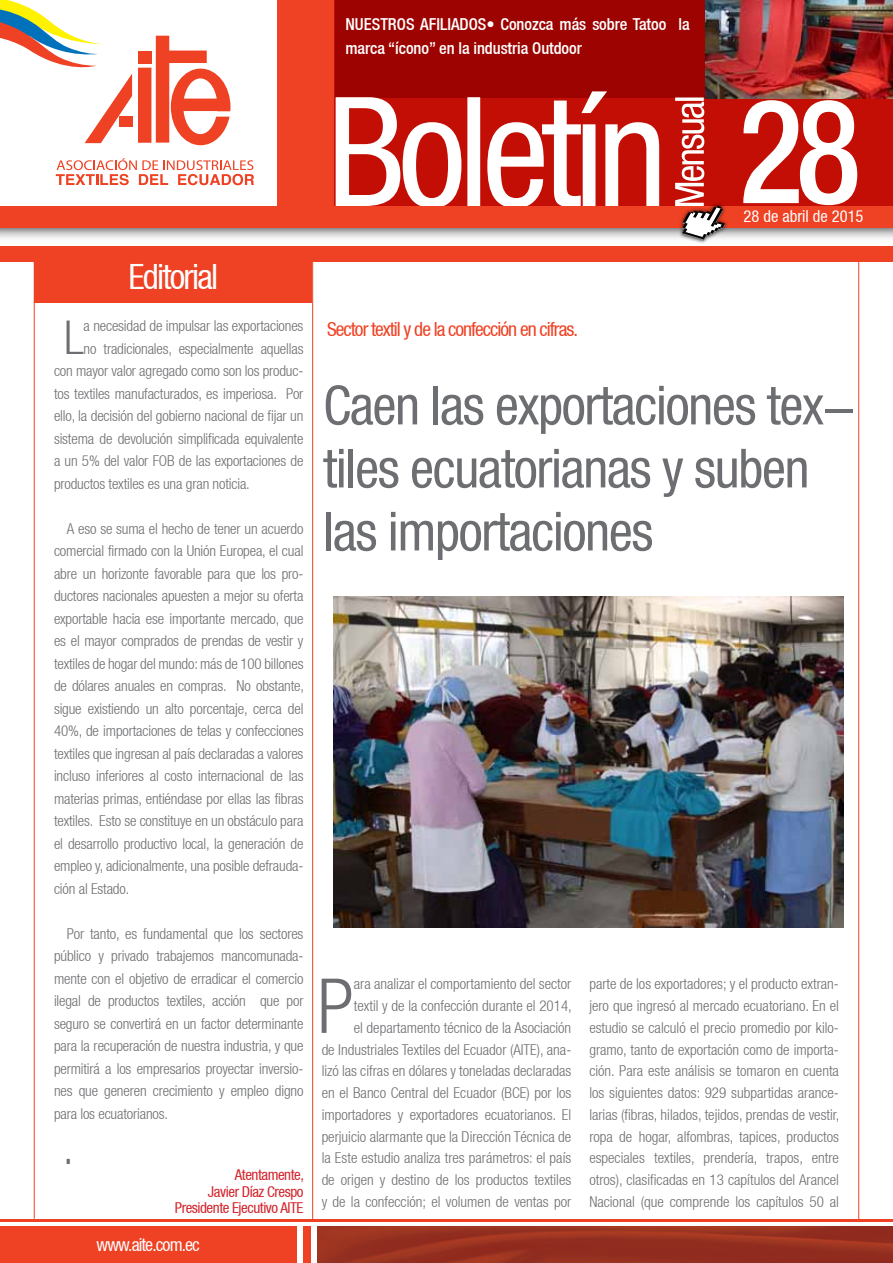
<style>
.page{position:relative;width:893px;height:1263px;background:#fff}
.page>*{position:absolute;margin:0;border:0;box-sizing:border-box;transform-origin:0 0}
.t1{font:500 condensed 145.35px "Helvetica Neue LT";color:#fff;scale:.92 1}
.t2{font:300 condensed 75.9px "Helvetica Neue LT";color:#6d6e71}
.t3{font:condensed 54px/63px "Helvetica Neue LT";letter-spacing:-.025em;color:#6d6e71}
.t4{font:300 condensed 46.5px "Helvetica Neue LT";color:#6d6e71}
.t5{font:condensed 34.8px "Helvetica Neue LT";letter-spacing:-.05em;color:#fff}
.t6{font:condensed 19.5px "Helvetica Neue LT";letter-spacing:-.05em;color:#ef4123}
.t7{font:condensed 18px "Helvetica Neue LT";letter-spacing:-.05em;color:#fff}
.t8{font:500 condensed 16.5px/24px "Helvetica Neue LT";letter-spacing:-.005em;color:#fff}
.t9{font:condensed 16.5px "Helvetica Neue LT";color:#fff}
.t10{font:300 condensed 15px/22.5px "Helvetica Neue LT";color:#6d6e71;text-align:justify}
.t11{font:condensed 15px/16.5px "Helvetica Neue LT";letter-spacing:-.03em;color:#d2232a;text-align:right}
</style>
<div class="page">
<svg style="left:0;top:227px;width:893px;height:11px;background:#c8b9b6"></svg>
<div style="left:278px;top:0;width:615px;height:217px;background:#ef4123"></div>
<div style="left:334px;top:0;width:559px;height:208px;background:#c20e04"></div>
<div style="left:336px;top:0;width:557px;height:98px;background:#9d0300"></div>
<div style="left:0;top:247px;width:893px;height:15px;background:#ef4123"></div>
<div style="left:34px;top:254px;width:278px;height:48px;background:#ef4123"></div>
<hr style="left:0;top:1219px;width:893px;height:2px;background:#ef4123">
<div style="left:0;top:1227px;width:297px;height:36px;background:#ef4123"></div>
<div style="left:304px;top:1227px;width:7px;height:36px;background:#ef4123"></div>
<img style="left:318px;top:1227px;width:575px;height:36px">
<hr style="left:34px;top:257px;width:1px;height:962px;background:#ef4123">
<hr style="left:858px;top:257px;width:1px;height:963px;background:#ef4123">
<hr style="left:312px;top:257px;width:1px;height:964px;background:#ef4123">
<div style="left:138px;top:51px;width:13px;height:13px;background:#ef4123"></div>
<div style="left:138px;top:68px;width:13px;height:75px;background:#ef4123"></div>
<svg style="left:156px;top:36px;width:74px;height:109px"></svg>
<div style="left:120px;top:116px;width:13px;height:11px;background:#ef4123"></div>
<svg style="left:56px;top:158px;width:198px;height:27px"></svg>
<svg style="left:0;top:0;width:132px;height:143px"></svg>
<svg style="left:336px;top:91px;width:323px;height:115px"></svg>
<div style="left:0;top:206px;width:893px;height:21px;background:#ef4123"></div>
<div style="left:678px;top:202px;width:51px;height:42px;background:#000;opacity:.75"></div>
<svg style="left:675px;top:98px;width:50px;height:143px"></svg>
<img style="left:705px;top:0;width:188px;height:98px">
<img style="left:333px;top:597px;width:510px;height:330px">
<p class="t8" style="left:345px;top:12px;width:346px">NUESTROS AFILIADOS• Conozca más sobre Tatoo la marca “ícono” en la industria Outdoor</p>
<h3 class="t5" style="left:128px;top:256px;width:91px">Editorial</h3>
<h3 class="t4" style="left:64px;top:311px;width:21px">L</h3>
<p class="t10" style="left:84px;top:315px;width:221px">a necesidad de impulsar las exportaciones</p>
<p class="t10" style="left:84px;top:337px;width:221px">no tradicionales, especialmente aquellas</p>
<p class="t10" style="left:54px;top:360px;width:251px">con mayor valor agregado como son los produc-</p>
<p class="t10" style="left:54px;top:382px;width:251px">tos textiles manufacturados, es imperiosa. Por</p>
<p class="t10" style="left:54px;top:405px;width:251px">ello, la decisión del gobierno nacional de fijar un</p>
<p class="t10" style="left:54px;top:427px;width:251px">sistema de devolución simplificada equivalente</p>
<p class="t10" style="left:54px;top:450px;width:251px">a un 5% del valor FOB de las exportaciones de</p>
<p class="t10" style="left:54px;top:472px;width:197px">productos textiles es una gran noticia.</p>
<p class="t10" style="left:54px;top:517px;width:252px;text-indent:13px">A eso se suma el hecho de tener un acuerdo comercial firmado con la Unión Europea, el cual abre un horizonte favorable para que los pro&shy;ductores nacionales apuesten a mejor su oferta exportable hacia ese importante mercado, que es el mayor comprados de prendas de vestir y textiles de hogar del mundo: más de 100 billones de dólares anuales en compras. No obstante, sigue existiendo un alto porcentaje, cerca del 40%, de importaciones de telas y confecciones textiles que ingresan al país declaradas a valores incluso inferiores al costo internacional de las materias primas, entiéndase por ellas las fibras textiles. Esto se constituye en un obstáculo para el desarrollo productivo local, la generación de empleo y, adicionalmente, una posible defrauda&shy;ción al Estado.</p>
<p class="t10" style="left:54px;top:922px;width:251px;text-indent:13px">Por tanto, es fundamental que los sectores público y privado trabajemos mancomunada&shy;mente con el objetivo de erradicar el comercio ilegal de productos textiles, acción que por seguro se convertirá en un factor determinante para la recuperación de nuestra industria, y que permitirá a los empresarios proyectar inversio&shy;nes que generen crecimiento y empleo digno para los ecuatorianos.</p>
<h3 class="t4" style="left:63px;top:1121px;width:13px">.</h3>
<p class="t11" style="left:175px;top:1167px;width:131px">Atentamente,<br>Javier Díaz Crespo<br>Presidente Ejecutivo AITE</p>
<p class="t7" style="left:97px;top:1234px;width:105px">www.aite.com.ec</p>
<h3 class="t6" style="left:327px;top:317px;width:252px">Sector textil y de la confección en cifras.</h3>
<h1 class="t1" style="left:739px;top:65px;width:134px">28</h1>
<p class="t9" style="left:744px;top:206px;width:121px">28 de abril de 2015</p>
<h3 class="t3" style="left:323px;top:373px;width:533px">Caen las exportaciones tex&shy;tiles ecuatorianas y suben las importaciones</h3>
<p class="t10" style="left:322px;top:973px;width:252px;line-height:21.8px;text-align:right">ara analizar el comportamiento del sector<br>textil y de la confección durante el 2014,<br>el departamento técnico de la Asociación<br>de Industriales Textiles del Ecuador (AITE), ana&shy;lizó las cifras en dólares y toneladas declaradas en el Banco Central del Ecuador (BCE) por los importadores y exportadores ecuatorianos. El perjuicio alarmante que la Dirección Técnica de la Este estudio analiza tres parámetros: el país de origen y destino de los productos textiles y de la confección; el volumen de ventas por</p>
<p class="t10" style="left:589px;top:973px;width:252px;line-height:21.8px">parte de los exportadores; y el producto extran&shy;jero que ingresó al mercado ecuatoriano. En el estudio se calculó el precio promedio por kilo&shy;gramo, tanto de exportación como de importa&shy;ción. Para este análisis se tomaron en cuenta los siguientes datos: 929 subpartidas arance&shy;larias (fibras, hilados, tejidos, prendas de vestir, ropa de hogar, alfombras, tapices, productos especiales textiles, prendería, trapos, entre otros), clasificadas en 13 capítulos del Arancel Nacional (que comprende los capítulos 50 al</p>
<h2 class="t2" style="left:317px;top:962px;width:38px">P</h2>
</div>
